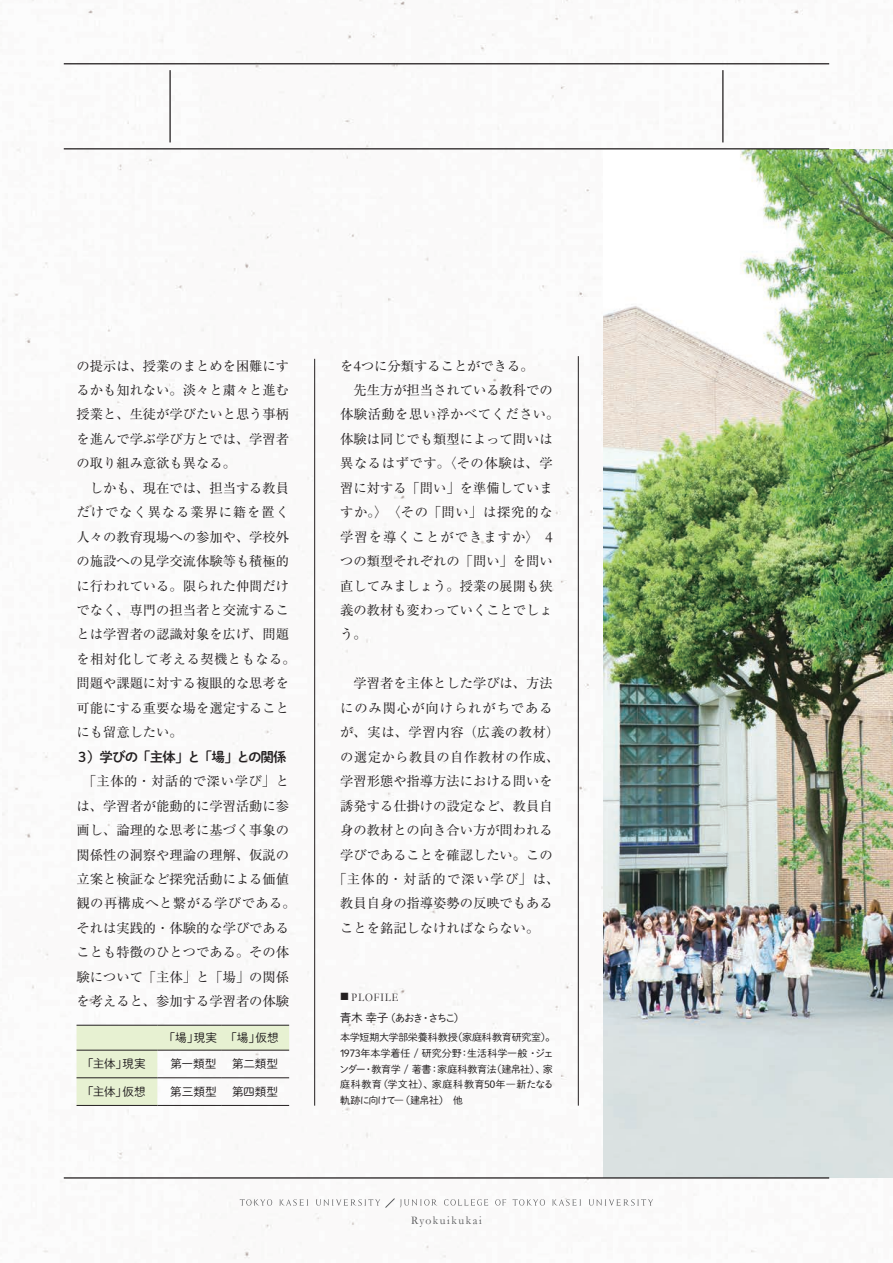
<style>
.page{position:relative;width:893px;height:1263px;background:#fff}
.page>*{position:absolute;margin:0;border:0;box-sizing:border-box;transform-origin:0 0}
.t1{font:13.5px "Shuei M Go Std B";letter-spacing:-.07em;color:#231f20}
.t2{font:13.35px/24.5px "Ryumin Pro";color:#231f20}
.t3{font:13.35px "Ryumin Pro";letter-spacing:.05em;color:#231f20}
.t4{font:13.35px "Ryumin Pro";letter-spacing:.035em;color:#231f20}
.t5{font:13.35px "Ryumin Pro";letter-spacing:.09em;color:#231f20}
.t6{font:13.35px "Ryumin Pro";letter-spacing:.07em;color:#231f20}
.t7{font:11.7px "Shuei M Go Std L";letter-spacing:-.015em;color:#231f20}
.t8{font:11.7px "Garamond";letter-spacing:.13em;color:#57585a}
.t9{font:11.7px "Garamond";letter-spacing:.11em;color:#231f20;scale:.85 1}
.t10{font:10.65px "Shuei M Go Std L";letter-spacing:-.18em;color:#231f20}
.t11{font:10.05px/15.9px "Shuei M Go Std L";letter-spacing:-.025em;color:#231f20}
.s1{font-family:"Garamond";font-size:16.05px}
.s2{font-family:"Shuei M Go Std L";font-size:9.6px}
.s3{font-size:11.7px}
</style>
<div class="page">
<img style="left:2px;top:0;width:891px;height:1259px">
<img style="left:604px;top:149px;width:289px;height:1028px">
<svg style="left:495px;top:1199px;width:11px;height:6px"></svg>
<svg style="left:444px;top:1199px;width:44px;height:6px"></svg>
<svg style="left:589px;top:1199px;width:64px;height:7px"></svg>
<svg style="left:513px;top:1199px;width:32px;height:7px"></svg>
<svg style="left:552px;top:1199px;width:29px;height:7px"></svg>
<svg style="left:240px;top:1199px;width:32px;height:7px"></svg>
<svg style="left:279px;top:1199px;width:29px;height:7px"></svg>
<svg style="left:316px;top:1198px;width:121px;height:10px"></svg>
<hr style="left:64px;top:1177px;width:765px;height:1px;background:#231f20">
<hr style="left:64px;top:148px;width:765px;height:1px;background:#231f20">
<hr style="left:64px;top:63px;width:765px;height:1px;background:#231f20">
<hr style="left:169px;top:70px;width:2px;height:72px;background:#231f20">
<hr style="left:722px;top:70px;width:1px;height:72px;background:#231f20">
<hr style="left:314px;top:359px;width:1px;height:747px;background:#231f20">
<hr style="left:578px;top:356px;width:1px;height:750px;background:#231f20">
<svg style="left:77px;top:1026px;width:212px;height:79px"></svg>
<hr style="left:77px;top:1025px;width:80px;height:1px;background:#231f20">
<hr style="left:157px;top:1025px;width:64px;height:1px;background:#231f20">
<hr style="left:221px;top:1025px;width:68px;height:1px;background:#231f20">
<hr style="left:77px;top:1050px;width:80px;height:1px;background:#231f20">
<hr style="left:157px;top:1050px;width:64px;height:1px;background:#231f20">
<hr style="left:221px;top:1050px;width:68px;height:1px;background:#231f20">
<hr style="left:77px;top:1077px;width:80px;height:1px;background:#231f20">
<hr style="left:157px;top:1077px;width:64px;height:1px;background:#231f20">
<hr style="left:221px;top:1077px;width:68px;height:1px;background:#231f20">
<hr style="left:77px;top:1105px;width:80px;height:1px;background:#231f20">
<hr style="left:157px;top:1105px;width:64px;height:1px;background:#231f20">
<hr style="left:221px;top:1105px;width:68px;height:1px;background:#231f20">
<p class="t2" style="left:77px;top:352px;width:221px">の提示は、授業のまとめを困難にするかも知れない。淡々と粛々と進む授業と、生徒が学びたいと思う事柄を進んで学ぶ学び方とでは、学習者の取り組み意欲も異なる。<br>　しかも、現在では、担当する教員だけでなく異なる業界に籍を置く人々の教育現場への参加や、学校外の施設への見学交流体験等も積極的に行われている。限られた仲間だけでなく、専門の担当者と交流することは学習者の認識対象を広げ、問題を相対化して考える契機ともなる。問題や課題に対する複眼的な思考を可能にする重要な場を選定することにも留意したい。</p>
<p class="t1" style="left:76px;top:747px;width:213px">３）学びの「主体」と「場」との関係</p>
<p class="t2" style="left:77px;top:768px;width:221px">　「主体的・対話的で深い学び」とは、学習者が能動的に学習活動に参画し、論理的な思考に基づく事象の関係性の洞察や理論の理解、仮説の立案と検証など探究活動による価値観の再構成へと繋がる学びである。それは実践的・体験的な学びであることも特徴のひとつである。その体験について「主体」と「場」の関係を考えると、参加する学習者の体験</p>
<p class="t7" style="left:164px;top:1029px;width:116px">「場」現実 「場」仮想</p>
<p class="t7" style="left:82px;top:1055px;width:65px">「主体」現実</p>
<p class="t7" style="left:170px;top:1055px;width:47px">第一類型</p>
<p class="t7" style="left:232px;top:1055px;width:48px">第二類型</p>
<p class="t7" style="left:82px;top:1083px;width:65px">「主体」仮想</p>
<p class="t7" style="left:170px;top:1083px;width:48px">第三類型</p>
<p class="t7" style="left:232px;top:1083px;width:48px">第四類型</p>
<p class="t2" style="left:340px;top:352px;width:221px">を<span class="s1">4</span>つに分類することができる。<br>　先生方が担当されている教科での体験活動を思い浮かべてください。体験は同じでも類型によって問いは異なるはずです。〈その体験は、学習に対する「問い」を準備していますか。〉　〈その「問い」は探究的な学習を導くことができますか〉　<span class="s1">4</span>つの類型それぞれの「問い」を問い直してみましょう。授業の展開も狭義の教材も変わっていくことでしょう。</p>
<p class="t2" style="left:340px;top:670px;width:214px">　学習者を主体とした学びは、方法</p>
<p class="t6" style="left:340px;top:697px;width:214px">にのみ関心が向けられがちである</p>
<p class="t3" style="left:340px;top:722px;width:221px">が、実は、学習内容（広義の教材）</p>
<p class="t4" style="left:340px;top:746px;width:221px">の選定から教員の自作教材の作成、</p>
<p class="t2" style="left:340px;top:768px;width:214px">学習形態や指導方法における問いを</p>
<p class="t2" style="left:340px;top:792px;width:214px">誘発する仕掛けの設定など、教員自</p>
<p class="t2" style="left:340px;top:817px;width:214px">身の教材との向き合い方が問われる</p>
<p class="t2" style="left:340px;top:841px;width:214px">学びであることを確認したい。この</p>
<p class="t5" style="left:334px;top:868px;width:227px">「主体的・対話的で深い学び」は、</p>
<p class="t2" style="left:340px;top:890px;width:214px">教員自身の指導姿勢の反映でもある</p>
<p class="t2" style="left:340px;top:915px;width:201px">ことを銘記しなければならない。</p>
<p class="t9" style="left:340px;top:990px;width:71px"><span class="s2">■</span> PLOFILE</p>
<p class="t10" style="left:340px;top:1010px;width:126px"><span class="s3">青木 幸子</span>（あおき・さちこ）</p>
<p class="t11" style="left:339px;top:1028px;width:218px">本学短期大学部栄養科教授（家庭科教育研究室）。<br>1973年本学着任 / 研究分野：生活科学一般 ・ジェンダー・教育学 / 著書：家庭科教育法（建帛社）、家庭科教育（学文社）、家庭科教育50年―新たなる軌跡に向けて―（建帛社）　他</p>
<p class="t8" style="left:411px;top:1213px;width:72px">Ryokuikukai</p>
</div>
